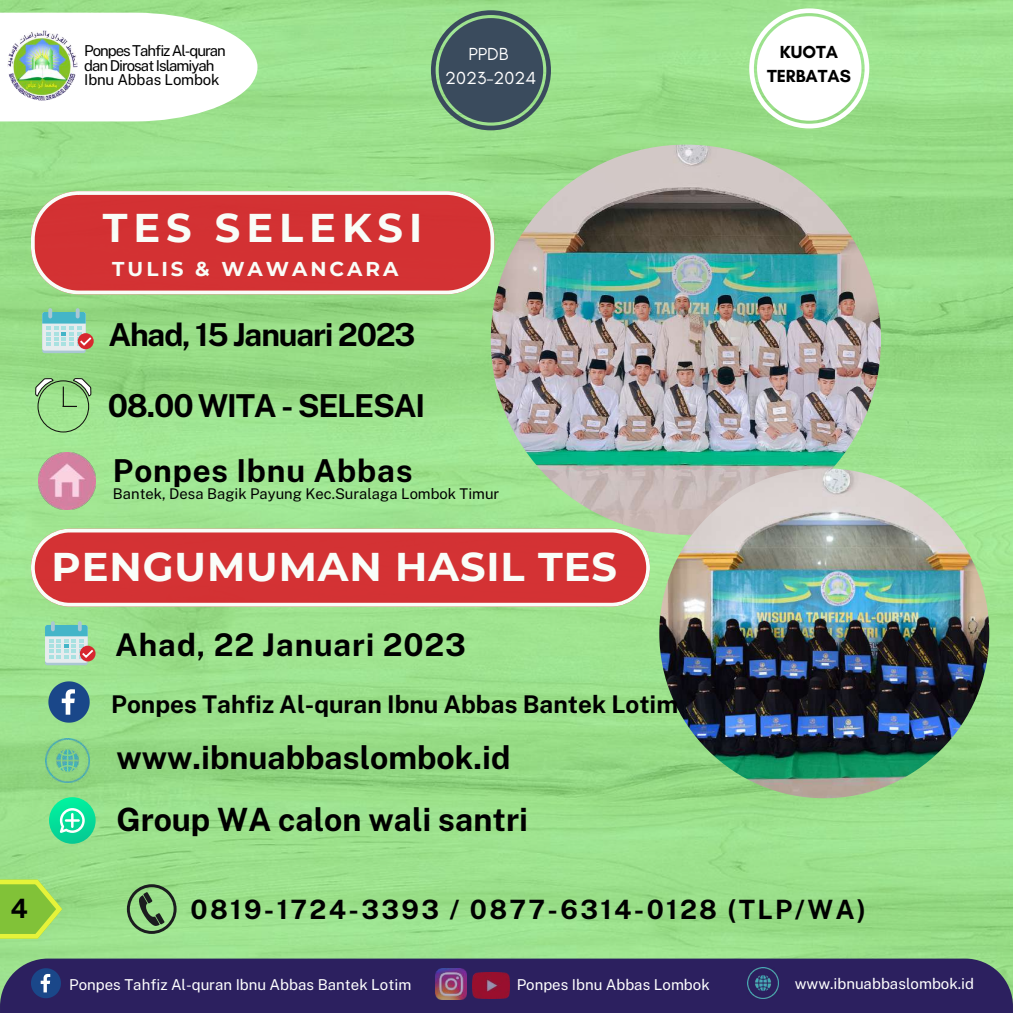
<style>
.page{position:relative;width:1013px;height:1013px;background:#fff}
.page>*{position:absolute;margin:0;border:0;box-sizing:border-box;transform-origin:0 0}
.t1{font:700 40px "Montserrat";letter-spacing:.025em;color:#fff}
.t2{font:700 40px "Montserrat";letter-spacing:.15em;color:#fff}
.t3{font:700 32.12px "Public Sans";color:#000}
.t4{font:700 31.62px "Public Sans";letter-spacing:-.04em;color:#000}
.t5{font:700 31.62px "Public Sans";letter-spacing:.025em;color:#000}
.t6{font:700 31.25px "Public Sans";letter-spacing:.025em;color:#000}
.t7{font:700 26.62px "Public Sans";letter-spacing:.09em;color:#000}
.t8{font:700 24.38px "Public Sans";color:#000}
.t9{font:700 20px "Montserrat";letter-spacing:.15em;color:#fff}
.t10{font:17.75px/23.5px "Glacial Indifference";color:#fff;text-align:center}
.t11{font:700 17.75px/23.5px "Glacial Indifference";color:#000;text-align:center}
.t12{font:15px "Public Sans";color:#fff}
.t13{font:15px/14.5px "Public Sans";letter-spacing:-.065em;color:#000}
.t14{font:14.75px "Public Sans";color:#000}
</style>
<div class="page">
<img style="left:0;top:0;width:1012px;height:958px">
<svg style="left:31px;top:191px;width:463px;height:103px;background:#d34846"></svg>
<div style="left:0;top:958px;width:1012px;height:54px;background:#2c205f"></div>
<img style="left:472px;top:972px;width:37px;height:26px">
<svg style="left:31px;top:963px;width:70px;height:39px;background:#2e306d"></svg>
<img style="left:435px;top:968px;width:31px;height:31px">
<img style="left:747px;top:967px;width:31px;height:31px">
<svg style="left:42px;top:314px;width:44px;height:39px"></svg>
<div style="left:42px;top:312px;width:44px;height:38px;background:#e6ecee;border-radius:2px"></div>
<svg style="left:48px;top:308px;width:4px;height:10px"></svg>
<svg style="left:76px;top:308px;width:4px;height:10px"></svg>
<div style="left:78px;top:333px;width:16px;height:16px;background:#d7282f;border-radius:50%"></div>
<svg style="left:42px;top:312px;width:51px;height:35px"></svg>
<img style="left:491px;top:145px;width:390px;height:390px;border-radius:50%">
<img style="left:659px;top:468px;width:330px;height:330px;border-radius:50%">
<img style="left:39px;top:453px;width:56px;height:56px">
<div style="left:37px;top:380px;width:52px;height:52px;border:1px solid #100f0d;border-radius:50%"></div>
<svg style="left:35px;top:378px;width:19px;height:19px"></svg>
<svg style="left:63px;top:378px;width:28px;height:29px"></svg>
<svg style="left:31px;top:528px;width:619px;height:78px;background:#d54b49"></svg>
<div style="left:45px;top:627px;width:43px;height:38px;background:linear-gradient(to right,#aac7d4,#aac7d4);border-radius:2px"></div>
<div style="left:45px;top:625px;width:43px;height:37px;background:#e6ecee;border-radius:2px"></div>
<svg style="left:51px;top:621px;width:4px;height:10px"></svg>
<svg style="left:78px;top:621px;width:4px;height:10px"></svg>
<div style="left:80px;top:645px;width:16px;height:16px;background:#d7282f;border-radius:50%"></div>
<svg style="left:45px;top:625px;width:50px;height:34px"></svg>
<svg style="left:48px;top:681px;width:42px;height:41px;background:#4e7c95"></svg>
<img style="left:45px;top:738px;width:44px;height:44px">
<svg style="left:127px;top:884px;width:49px;height:49px;background:#74a46a"></svg>
<svg style="left:49px;top:797px;width:47px;height:46px"></svg>
<svg style="left:60px;top:808px;width:25px;height:25px"></svg>
<svg style="left:0;top:879px;width:62px;height:59px;background:#97cf47"></svg>
<svg style="left:0;top:13px;width:257px;height:108px"></svg>
<img style="left:7px;top:30px;width:70px;height:70px;border-radius:50%">
<svg style="left:431px;top:10px;width:120px;height:120px;background:#7fb47f"></svg>
<div style="left:439px;top:18px;width:104px;height:104px;background:#3a4b5d;border-radius:50%"></div>
<svg style="left:749px;top:8px;width:120px;height:120px"></svg>
<div style="left:757px;top:16px;width:104px;height:105px;background:#fff;border-radius:50%"></div>
<p class="t13" style="left:84px;top:43px;width:143px">Ponpes Tahfiz Al-quran dan Dirosat Islamiyah<br>Ibnu Abbas Lombok</p>
<p class="t10" style="left:445px;top:42px;width:93px">PPDB<br>2023-2024</p>
<p class="t11" style="left:767px;top:40px;width:86px">KUOTA<br>TERBATAS</p>
<h3 class="t7" style="left:11px;top:892px;width:19px">4</h3>
<h1 class="t2" style="left:103px;top:203px;width:321px">TES SELEKSI</h1>
<h3 class="t9" style="left:112px;top:257px;width:288px">TULIS &amp; WAWANCARA</h3>
<h3 class="t4" style="left:108px;top:315px;width:309px">Ahad, 15 Januari 2023</h3>
<h3 class="t4" style="left:108px;top:386px;width:319px">08.00 WITA - SELESAI</h3>
<h3 class="t5" style="left:113px;top:452px;width:301px">Ponpes Ibnu Abbas</h3>
<p class="t14" style="left:113px;top:485px;width:388px">Bantek, Desa Bagik Payung Kec.Suralaga Lombok Timur</p>
<h1 class="t1" style="left:51px;top:542px;width:567px">PENGUMUMAN HASIL TES</h1>
<h3 class="t6" style="left:115px;top:626px;width:352px">Ahad, 22 Januari 2023</h3>
<h3 class="t8" style="left:111px;top:690px;width:568px">Ponpes Tahfiz Al-quran Ibnu Abbas Bantek Lotim</h3>
<h2 class="t3" style="left:116px;top:739px;width:395px">www.ibnuabbaslombok.id</h2>
<h2 class="t3" style="left:116px;top:800px;width:413px">Group WA calon wali santri</h2>
<h3 class="t7" style="left:190px;top:893px;width:677px">0819-1724-3393 / 0877-6314-0128 (TLP/WA)</h3>
<p class="t12" style="left:69px;top:975px;width:344px">Ponpes Tahfiz Al-quran Ibnu Abbas Bantek Lotim</p>
<p class="t12" style="left:516px;top:975px;width:194px">Ponpes Ibnu Abbas Lombok</p>
<p class="t12" style="left:794px;top:974px;width:181px">www.ibnuabbaslombok.id</p>
</div>
